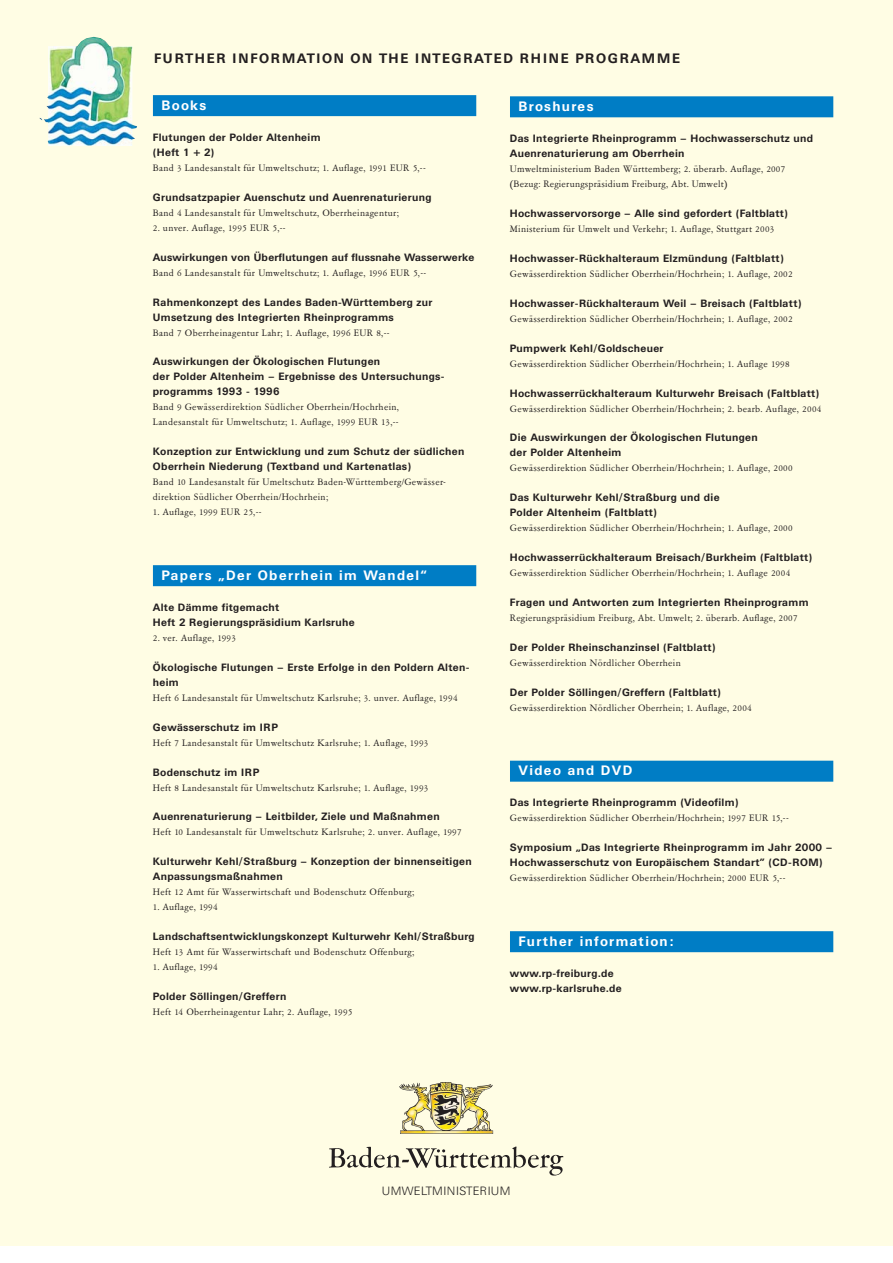
<style>
.page{position:relative;width:893px;height:1263px;background:#fff}
.page>*{position:absolute;margin:0;border:0;box-sizing:border-box;transform-origin:0 0}
.t1{font:700 13.5px "Univers BQ";letter-spacing:.1em;color:#fff}
.t2{font:700 13.5px "Univers BQ";letter-spacing:.12em;color:#231f20}
.t3{font:300 12px "Univers BQ";letter-spacing:.055em;color:#231f20}
.t4{font:10.5px/15px "Garamont Amst SB";letter-spacing:.03em;color:#231f20}
.t5{font:700 10.5px/15px "Univers BQ";letter-spacing:.03em;color:#231f20}
</style>
<div class="page">
<div style="left:0;top:0;width:892px;height:1246px;background:#fffde4"></div>
<img style="left:399px;top:1082px;width:95px;height:52px">
<svg style="left:329px;top:1147px;width:234px;height:29px"></svg>
<div style="left:510px;top:96px;width:323px;height:21px;background:#007dc5"></div>
<div style="left:510px;top:761px;width:323px;height:21px;background:#007dc5"></div>
<div style="left:510px;top:931px;width:323px;height:21px;background:#007dc5"></div>
<div style="left:153px;top:95px;width:323px;height:21px;background:#007dc5"></div>
<div style="left:153px;top:565px;width:323px;height:21px;background:#007dc5"></div>
<img style="left:40px;top:37px;width:97px;height:109px">
<p class="t2" style="left:154px;top:53px;width:527px">FURTHER INFORMATION ON THE INTEGRATED RHINE PROGRAMME</p>
<p class="t1" style="left:161px;top:99px;width:46px">Books</p>
<p class="t5" style="left:153px;top:131px;width:169px">Flutungen der Polder Altenheim (Heft 1 + 2)</p>
<p class="t4" style="left:153px;top:161px;width:274px">Band 3 Landesanstalt für Umweltschutz; 1. Auflage, 1991 EUR 5,--</p>
<p class="t5" style="left:153px;top:191px;width:280px">Grundsatzpapier Auenschutz und Auenrenaturierung</p>
<p class="t4" style="left:153px;top:206px;width:247px">Band 4 Landesanstalt für Umweltschutz, Oberrheinagentur;</p>
<p class="t4" style="left:153px;top:221px;width:134px">2. unver. Auflage, 1995 EUR 5,--</p>
<p class="t5" style="left:153px;top:251px;width:323px">Auswirkungen von Überflutungen auf flussnahe Wasserwerke</p>
<p class="t4" style="left:153px;top:265px;width:275px">Band 6 Landesanstalt für Umweltschutz; 1. Auflage, 1996 EUR 5,--</p>
<p class="t5" style="left:153px;top:295px;width:281px">Rahmenkonzept des Landes Baden-Württemberg zur<br>Umsetzung des Integrierten Rheinprogramms</p>
<p class="t4" style="left:153px;top:325px;width:238px">Band 7 Oberrheinagentur Lahr; 1. Auflage, 1996 EUR 8,--</p>
<p class="t5" style="left:153px;top:355px;width:293px">Auswirkungen der Ökologischen Flutungen<br>der Polder Altenheim – Ergebnisse des Untersuchungs&shy;programms 1993 - 1996</p>
<p class="t4" style="left:153px;top:400px;width:247px">Band 9 Gewässerdirektion Südlicher Oberrhein/Hochrhein,<br>Landesanstalt für Umweltschutz; 1. Auflage, 1999 EUR 13,--</p>
<p class="t5" style="left:153px;top:445px;width:313px">Konzeption zur Entwicklung und zum Schutz der südlichen<br>Oberrhein Niederung (Textband und Kartenatlas)</p>
<p class="t4" style="left:153px;top:475px;width:294px">Band 10 Landesanstalt für Umeltschutz Baden-Württemberg/Gewässer&shy;direktion Südlicher Oberrhein/Hochrhein;</p>
<p class="t4" style="left:153px;top:505px;width:110px">1. Auflage, 1999 EUR 25,--</p>
<p class="t1" style="left:161px;top:569px;width:267px">Papers „Der Oberrhein im Wandel“</p>
<p class="t5" style="left:153px;top:601px;width:203px">Alte Dämme fitgemacht<br>Heft 2 Regierungspräsidium Karlsruhe</p>
<p class="t4" style="left:153px;top:631px;width:84px">2. ver. Auflage, 1993</p>
<p class="t5" style="left:153px;top:661px;width:318px">Ökologische Flutungen – Erste Erfolge in den Poldern Alten&shy;heim</p>
<p class="t4" style="left:153px;top:691px;width:306px">Heft 6 Landesanstalt für Umweltschutz Karlsruhe; 3. unver. Auflage, 1994</p>
<p class="t5" style="left:153px;top:721px;width:126px">Gewässerschutz im IRP</p>
<p class="t4" style="left:153px;top:735px;width:277px">Heft 7 Landesanstalt für Umweltschutz Karlsruhe; 1. Auflage, 1993</p>
<p class="t5" style="left:153px;top:765px;width:108px">Bodenschutz im IRP</p>
<p class="t4" style="left:153px;top:780px;width:277px">Heft 8 Landesanstalt für Umweltschutz Karlsruhe; 1. Auflage, 1993</p>
<p class="t5" style="left:153px;top:810px;width:288px">Auenrenaturierung – Leitbilder, Ziele und Maßnahmen</p>
<p class="t4" style="left:153px;top:825px;width:310px">Heft 10 Landesanstalt für Umweltschutz Karlsruhe; 2. unver. Auflage, 1997</p>
<p class="t5" style="left:153px;top:855px;width:320px">Kulturwehr Kehl/Straßburg – Konzeption der binnenseitigen<br>Anpassungsmaßnahmen</p>
<p class="t4" style="left:153px;top:885px;width:263px">Heft 12 Amt für Wasserwirtschaft und Bodenschutz Offenburg;</p>
<p class="t4" style="left:153px;top:900px;width:66px">1. Auflage, 1994</p>
<p class="t5" style="left:153px;top:930px;width:323px">Landschaftsentwicklungskonzept Kulturwehr Kehl/Straßburg</p>
<p class="t4" style="left:153px;top:945px;width:263px">Heft 13 Amt für Wasserwirtschaft und Bodenschutz Offenburg;</p>
<p class="t4" style="left:153px;top:960px;width:66px">1. Auflage, 1994</p>
<p class="t5" style="left:153px;top:990px;width:135px">Polder Söllingen/Greffern</p>
<p class="t4" style="left:153px;top:1005px;width:201px">Heft 14 Oberrheinagentur Lahr; 2. Auflage, 1995</p>
<p class="t1" style="left:518px;top:101px;width:76px">Broshures</p>
<p class="t5" style="left:510px;top:132px;width:305px">Das Integrierte Rheinprogramm – Hochwasserschutz und<br>Auenrenaturierung am Oberrhein</p>
<p class="t4" style="left:510px;top:162px;width:277px">Umweltministerium Baden Württemberg; 2. überarb. Auflage, 2007 (Bezug: Regierungspräsidium Freiburg, Abt. Umwelt)</p>
<p class="t5" style="left:510px;top:207px;width:279px">Hochwasservorsorge – Alle sind gefordert (Faltblatt)</p>
<p class="t4" style="left:510px;top:222px;width:266px">Ministerium für Umwelt und Verkehr; 1. Auflage, Stuttgart 2003</p>
<p class="t5" style="left:510px;top:252px;width:275px">Hochwasser-Rückhalteraum Elzmündung (Faltblatt)</p>
<p class="t4" style="left:510px;top:267px;width:284px">Gewässerdirektion Südlicher Oberrhein/Hochrhein; 1. Auflage, 2002</p>
<p class="t5" style="left:510px;top:297px;width:293px">Hochwasser-Rückhalteraum Weil – Breisach (Faltblatt)</p>
<p class="t4" style="left:510px;top:312px;width:284px">Gewässerdirektion Südlicher Oberrhein/Hochrhein; 1. Auflage, 2002</p>
<p class="t5" style="left:510px;top:341px;width:155px">Pumpwerk Kehl/Goldscheuer</p>
<p class="t4" style="left:510px;top:356px;width:281px">Gewässerdirektion Südlicher Oberrhein/Hochrhein; 1. Auflage 1998</p>
<p class="t5" style="left:510px;top:386px;width:311px">Hochwasserrückhalteraum Kulturwehr Breisach (Faltblatt)</p>
<p class="t4" style="left:510px;top:401px;width:313px">Gewässerdirektion Südlicher Oberrhein/Hochrhein; 2. bearb. Auflage, 2004</p>
<p class="t5" style="left:510px;top:431px;width:249px">Die Auswirkungen der Ökologischen Flutungen der Polder Altenheim</p>
<p class="t4" style="left:510px;top:461px;width:284px">Gewässerdirektion Südlicher Oberrhein/Hochrhein; 1. Auflage, 2000</p>
<p class="t5" style="left:510px;top:491px;width:211px">Das Kulturwehr Kehl/Straßburg und die<br>Polder Altenheim (Faltblatt)</p>
<p class="t4" style="left:510px;top:521px;width:284px">Gewässerdirektion Südlicher Oberrhein/Hochrhein; 1. Auflage, 2000</p>
<p class="t5" style="left:510px;top:551px;width:304px">Hochwasserrückhalteraum Breisach/Burkheim (Faltblatt)</p>
<p class="t4" style="left:510px;top:566px;width:282px">Gewässerdirektion Südlicher Oberrhein/Hochrhein; 1. Auflage 2004</p>
<p class="t5" style="left:510px;top:596px;width:300px">Fragen und Antworten zum Integrierten Rheinprogramm</p>
<p class="t4" style="left:510px;top:611px;width:289px">Regierungspräsidium Freiburg, Abt. Umwelt; 2. überarb. Auflage, 2007</p>
<p class="t5" style="left:510px;top:641px;width:207px">Der Polder Rheinschanzinsel (Faltblatt)</p>
<p class="t4" style="left:510px;top:656px;width:172px">Gewässerdirektion Nördlicher Oberrhein</p>
<p class="t5" style="left:510px;top:686px;width:212px">Der Polder Söllingen/Greffern (Faltblatt)</p>
<p class="t4" style="left:510px;top:701px;width:243px">Gewässerdirektion Nördlicher Oberrhein; 1. Auflage, 2004</p>
<p class="t1" style="left:518px;top:765px;width:115px">Video and DVD</p>
<p class="t5" style="left:510px;top:796px;width:230px">Das Integrierte Rheinprogramm (Videofilm)</p>
<p class="t4" style="left:510px;top:811px;width:280px">Gewässerdirektion Südlicher Oberrhein/Hochrhein; 1997 EUR 15,--</p>
<p class="t5" style="left:510px;top:841px;width:324px">Symposium „Das Integrierte Rheinprogramm im Jahr 2000 –<br>Hochwasserschutz von Europäischem Standart” (CD-ROM)</p>
<p class="t4" style="left:510px;top:871px;width:277px">Gewässerdirektion Südlicher Oberrhein/Hochrhein; 2000 EUR 5,--</p>
<p class="t1" style="left:518px;top:936px;width:156px">Further information:</p>
<p class="t5" style="left:510px;top:967px;width:113px">www.rp-freiburg.de www.rp-karlsruhe.de</p>
<p class="t3" style="left:382px;top:1186px;width:130px">UMWELTMINISTERIUM</p>
</div>
